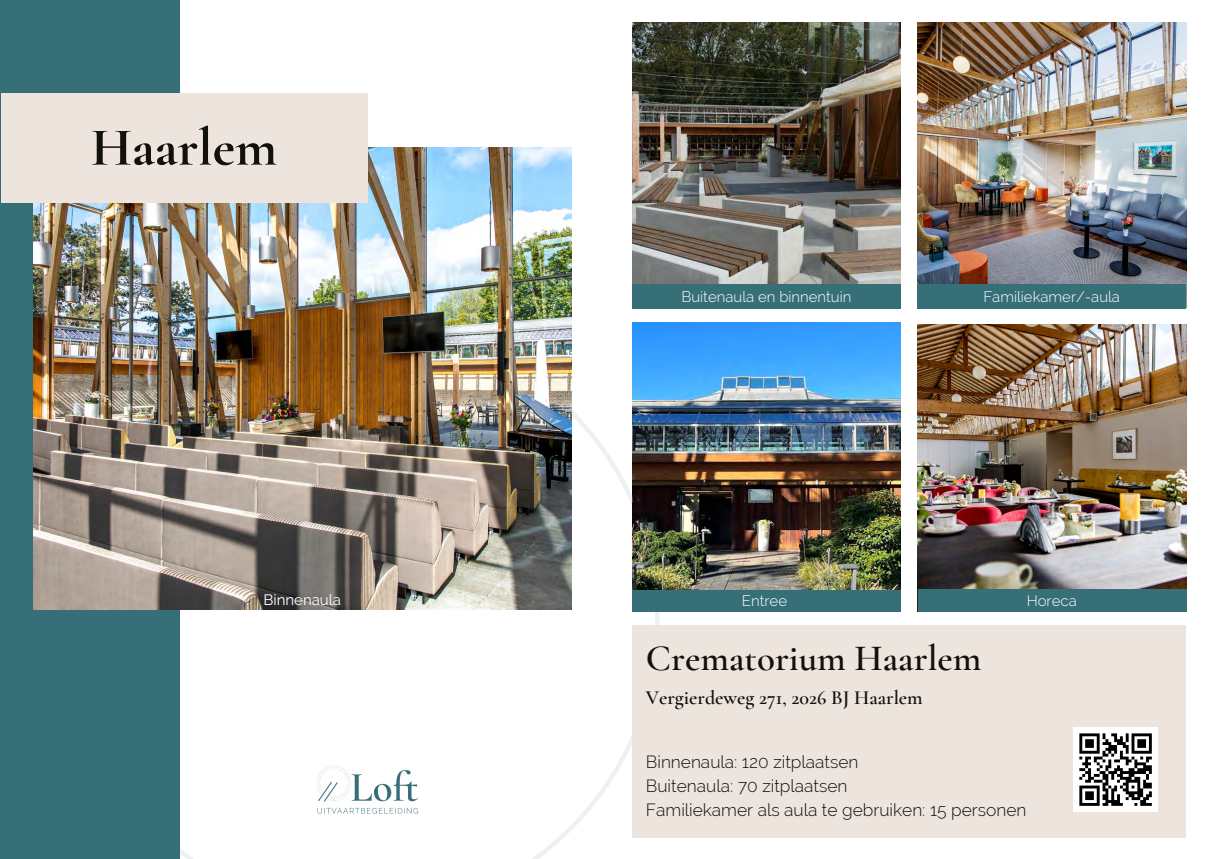
<style>
.page{position:relative;width:1208px;height:859px;background:#fff}
.page>*{position:absolute;margin:0;border:0;box-sizing:border-box;transform-origin:0 0}
.t1{font:700 54px "Cormorant Garamond";color:#12100b}
.t2{font:600 37px "Cormorant Garamond";color:#12100b}
.t3{font:600 20px "Cormorant Garamond";color:#12100b}
.t4{font:300 17.4px/24.2px "Raleway";color:#12100b}
.t5{font:300 15px "Raleway";color:#fff}
.t6{font:15px "Raleway";color:#fff}
</style>
<div class="page">
<svg style="left:180px;top:324px;width:479px;height:535px"></svg>
<img style="left:632px;top:323px;width:269px;height:267px">
<div style="left:0;top:0;width:180px;height:859px;background:#376f78"></div>
<img style="left:33px;top:147px;width:538px;height:463px">
<div style="left:1px;top:93px;width:366px;height:109px;background:#ede5dd"></div>
<img style="left:632px;top:22px;width:269px;height:285px">
<img style="left:917px;top:324px;width:269px;height:265px">
<div style="left:632px;top:625px;width:554px;height:213px;background:#ede5dd"></div>
<div style="left:632px;top:285px;width:268px;height:24px;background:#376f78"></div>
<img style="left:917px;top:22px;width:269px;height:263px">
<div style="left:917px;top:285px;width:269px;height:24px;background:#376f78"></div>
<div style="left:632px;top:590px;width:269px;height:21px;background:#376f78"></div>
<div style="left:917px;top:589px;width:269px;height:22px;background:#376f78"></div>
<div style="left:1073px;top:727px;width:84px;height:84px;background:#fff"></div>
<svg style="left:1079px;top:733px;width:72px;height:73px"></svg>
<h1 class="t1" style="left:91px;top:115px;width:188px">Haarlem</h1>
<p class="t5" style="left:681px;top:288px;width:171px">Buitenaula en binnentuin</p>
<p class="t5" style="left:983px;top:288px;width:138px">Familiekamer/-aula</p>
<p class="t6" style="left:263px;top:591px;width:79px">Binnenaula</p>
<p class="t5" style="left:742px;top:591px;width:47px">Entree</p>
<p class="t5" style="left:1026px;top:591px;width:52px">Horeca</p>
<h2 class="t2" style="left:646px;top:635px;width:337px">Crematorium Haarlem</h2>
<p class="t3" style="left:646px;top:685px;width:278px">Vergierdeweg 271, 2026 BJ Haarlem</p>
<p class="t4" style="left:646px;top:749px;width:382px">Binnenaula: 120 zitplaatsen<br>Buitenaula: 70 zitplaatsen<br>Familiekamer als aula te gebruiken: 15 personen</p>
</div>
